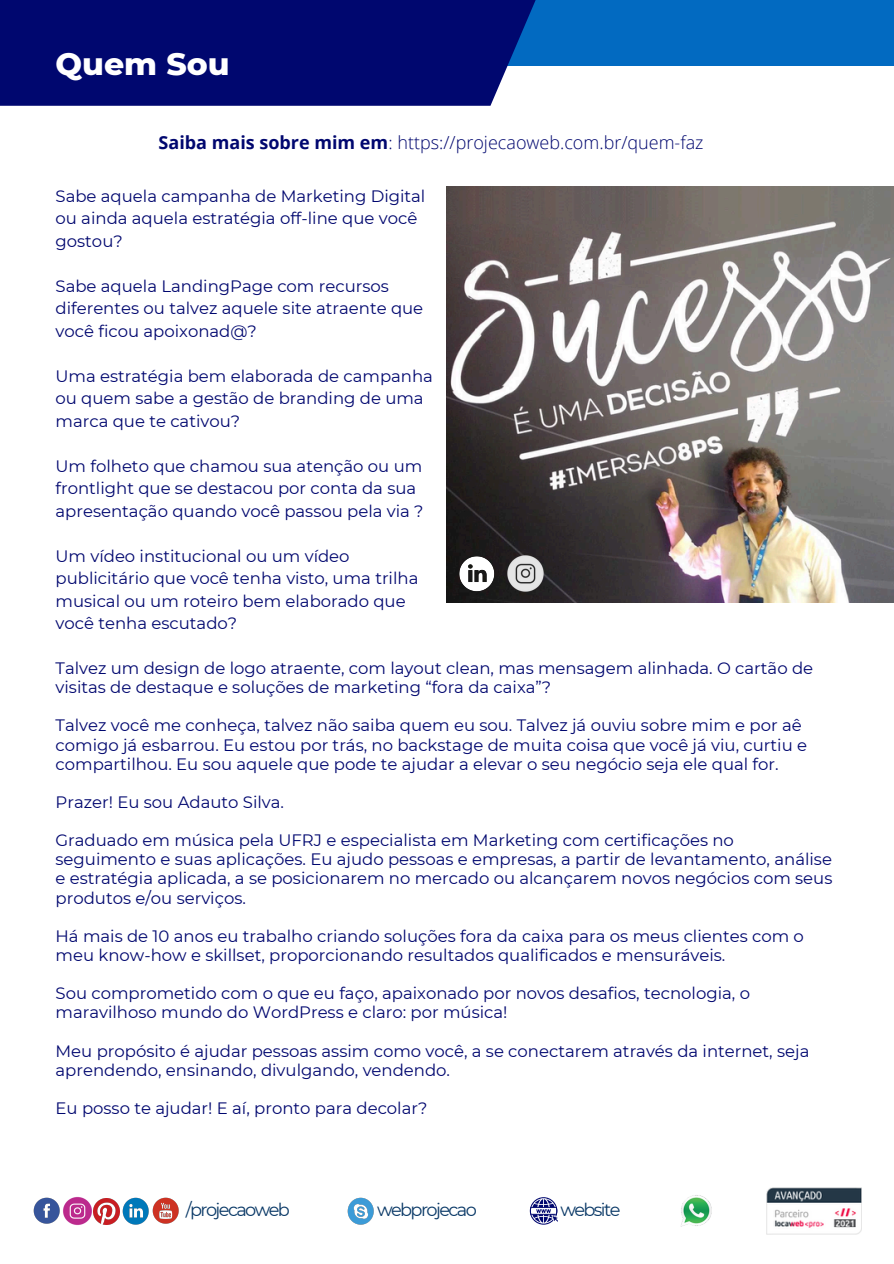
<style>
.page{position:relative;width:894px;height:1264px;background:#fff}
.page>*{position:absolute;margin:0;border:0;box-sizing:border-box;transform-origin:0 0}
.t1{font:800 31.5px "Montserrat";color:#fff}
.t2{font:300 18px "Open Sans";color:#00076f}
.t3{font:17.7px "Montserrat";letter-spacing:-.09em;color:#093866}
.t4{font:16.5px/22.5px "Montserrat";color:#00076f}
.s1{font-weight:700}
</style>
<div class="page">
<img style="left:446px;top:186px;width:447px;height:417px">
<img style="left:457px;top:554px;width:38px;height:39px">
<img style="left:506px;top:554px;width:38px;height:39px">
<img style="left:766px;top:1187px;width:94px;height:47px">
<img style="left:347px;top:1197px;width:27px;height:27px">
<img style="left:152px;top:1197px;width:27px;height:27px">
<img style="left:33px;top:1197px;width:27px;height:27px">
<img style="left:94px;top:1198px;width:25px;height:26px">
<img style="left:122px;top:1197px;width:27px;height:27px">
<img style="left:63px;top:1196px;width:29px;height:29px">
<svg style="left:529px;top:1197px;width:29px;height:27px"></svg>
<img style="left:681px;top:1195px;width:31px;height:32px">
<div style="left:97px;top:0;width:796px;height:65px;background:#026ac1"></div>
<div style="left:0;top:0;width:539px;height:106px;background:#00076f"></div>
<p class="t1" style="left:56px;top:44px;width:175px">Quem Sou</p>
<p class="t2" style="left:158px;top:130px;width:546px"><span class="s1">Saiba mais sobre mim em</span>: https://projecaoweb.com.br/quem-faz</p>
<p class="t4" style="left:56px;top:184px;width:371px">Sabe aquela campanha de Marketing Digital ou ainda aquela estratégia off-line que você gostou?</p>
<p class="t4" style="left:56px;top:274px;width:369px">Sabe aquela LandingPage com recursos diferentes ou talvez aquele site atraente que você ficou apoixonad@?</p>
<p class="t4" style="left:56px;top:364px;width:379px">Uma estratégia bem elaborada de campanha ou quem sabe a gestão de branding de uma marca que te cativou?</p>
<p class="t4" style="left:56px;top:454px;width:369px">Um folheto que chamou sua atenção ou um frontlight que se destacou por conta da sua apresentação quando você passou pela via ?</p>
<p class="t4" style="left:56px;top:544px;width:364px">Um vídeo institucional ou um vídeo publicitário que você tenha visto, uma trilha musical ou um roteiro bem elaborado que você tenha escutado?</p>
<h1 class="t4" style="left:56px;top:658px;width:758px;line-height:19.2px">Talvez um design de logo atraente, com layout clean, mas mensagem alinhada. O cartão de visitas de destaque e soluções de marketing “fora da caixa”?</h1>
<p class="t4" style="left:56px;top:716px;width:752px;line-height:19.2px">Talvez você me conheça, talvez não saiba quem eu sou. Talvez já ouviu sobre mim e por aê comigo já esbarrou. Eu estou por trás, no backstage de muita coisa que você já viu, curtiu e compartilhou. Eu sou aquele que pode te ajudar a elevar o seu negócio seja ele qual for.</p>
<p class="t4" style="left:56px;top:790px;width:230px">Prazer! Eu sou Adauto Silva.</p>
<p class="t4" style="left:56px;top:830px;width:778px;line-height:19.2px">Graduado em música pela UFRJ e especialista em Marketing com certificações no seguimento e suas aplicações. Eu ajudo pessoas e empresas, a partir de levantamento, análise e estratégia aplicada, a se posicionarem no mercado ou alcançarem novos negócios com seus produtos e/ou serviços.</p>
<p class="t4" style="left:56px;top:926px;width:749px;line-height:19.2px">Há mais de 10 anos eu trabalho criando soluções fora da caixa para os meus clientes com o meu know-how e skillset, proporcionando resultados qualificados e mensuráveis.</p>
<p class="t4" style="left:56px;top:983px;width:695px;line-height:19.2px">Sou comprometido com o que eu faço, apaixonado por novos desafios, tecnologia, o maravilhoso mundo do WordPress e claro: por música!</p>
<p class="t4" style="left:56px;top:1041px;width:755px;line-height:19.2px">Meu propósito é ajudar pessoas assim como você, a se conectarem através da internet, seja aprendendo, ensinando, divulgando, vendendo.</p>
<p class="t4" style="left:56px;top:1096px;width:373px">Eu posso te ajudar! E aí, pronto para decolar?</p>
<p class="t3" style="left:186px;top:1198px;width:105px">/projecaoweb</p>
<p class="t3" style="left:377px;top:1198px;width:101px">webprojecao</p>
<p class="t3" style="left:560px;top:1198px;width:62px">website</p>
</div>
